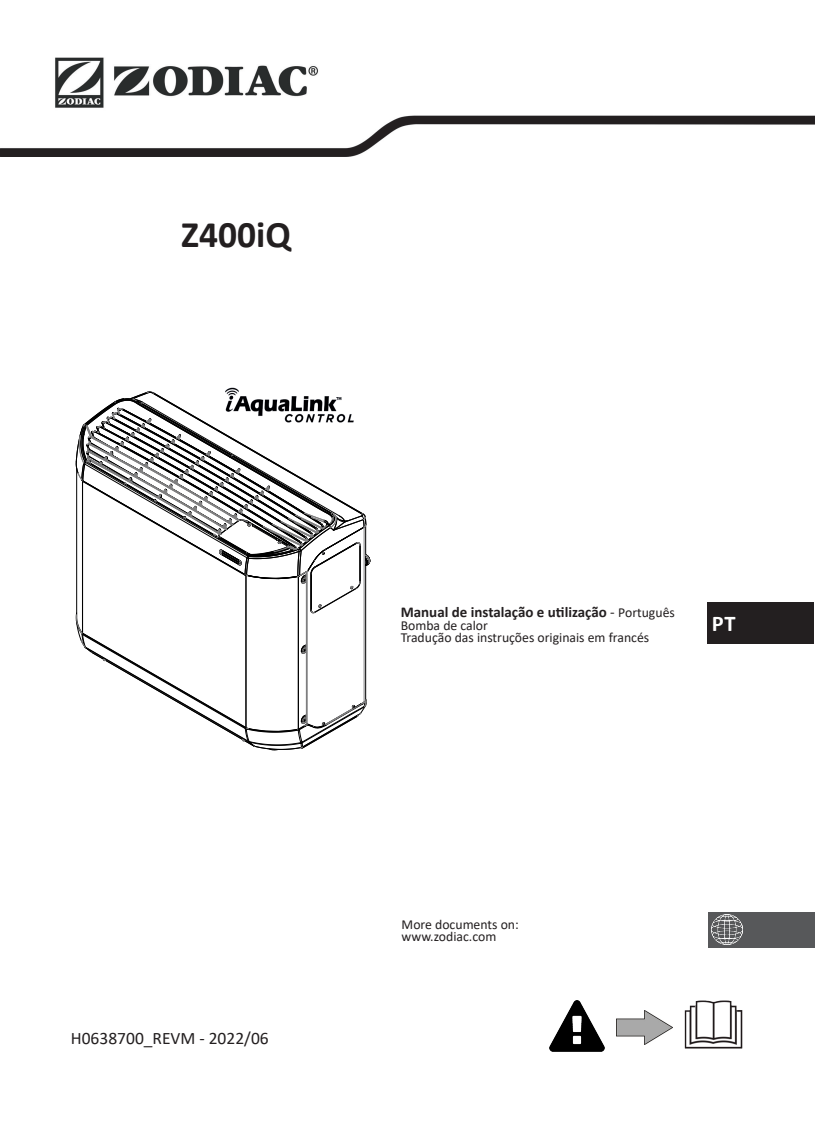
<style>
.page{position:relative;width:815px;height:1124px;background:#fff}
.page>*{position:absolute;margin:0;border:0;box-sizing:border-box;transform-origin:0 0}
.t1{font:700 37.5px "Calibri";color:#231f20}
.t2{font:700 22.5px "Calibri";color:#fff}
.t3{font:17.5px "Calibri";color:#231f20}
.t4{font:700 15px "Calibri";color:#231f20}
.t5{font:13.75px "Calibri";color:#231f20}
.s1{font-weight:400}
.s2{font-weight:400;font-size:13.75px}
</style>
<div class="page">
<div style="left:709px;top:912px;width:106px;height:35px;background:#57585a"></div>
<img style="left:711px;top:914px;width:31px;height:30px">
<img style="left:0;top:57px;width:815px;height:100px">
<img style="left:684px;top:1000px;width:59px;height:49px">
<img style="left:617px;top:1010px;width:55px;height:34px">
<img style="left:549px;top:1000px;width:56px;height:51px">
<img style="left:225px;top:387px;width:14px;height:4px">
<svg style="left:76px;top:391px;width:294px;height:359px"></svg>
<div style="left:708px;top:602px;width:106px;height:42px;background:#231f20"></div>
<p class="t1" style="left:181px;top:208px;width:111px">Z400iQ</p>
<p class="t3" style="left:71px;top:1026px;width:199px">H0638700_REVM - 2022/06</p>
<p class="t4" style="left:401px;top:601px;width:276px">Manual de instalação e utilização <span class="s1">-</span> <span class="s2">Português</span></p>
<p class="t5" style="left:401px;top:615px;width:89px">Bomba de calor</p>
<p class="t5" style="left:401px;top:628px;width:250px">Tradução das instruções originais em francés</p>
<p class="t2" style="left:712px;top:607px;width:25px">PT</p>
<p class="t5" style="left:402px;top:914px;width:119px">More documents on:</p>
<p class="t5" style="left:402px;top:927px;width:96px">www.zodiac.com</p>
</div>
